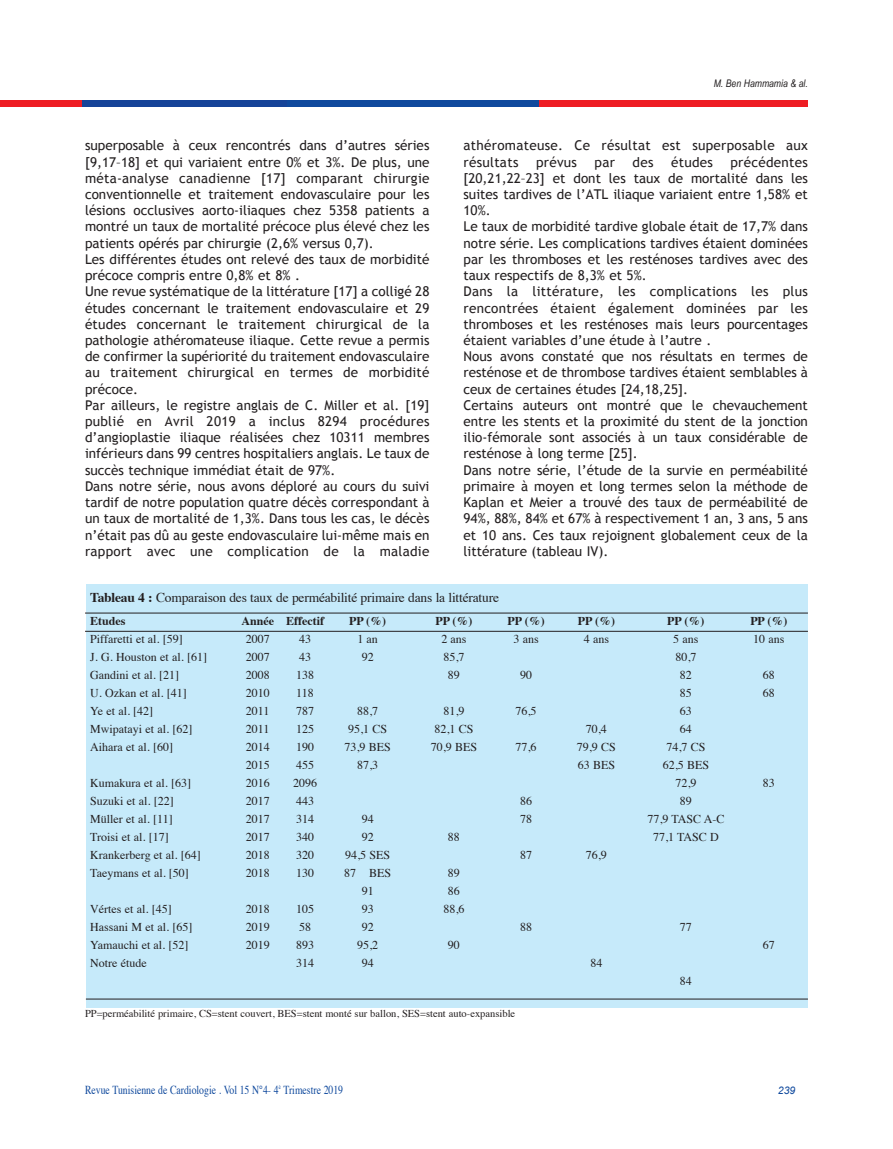
<style>
.page{position:relative;width:893px;height:1149px;background:#fff}
.page>*{position:absolute;margin:0;border:0;box-sizing:border-box;transform-origin:0 0}
.t1{font:13.5px/16.2px "Trebuchet MS";color:#231f20}
.t2{font:13.5px "Times";letter-spacing:-.015em;color:#231f20}
.t3{font:13.5px/16.2px "Trebuchet MS";letter-spacing:.02em;color:#231f20}
.t4{font:12.15px "Times";color:#0f499d;scale:.8 1}
.t5{font:12px/18px "Times";color:#231f20;text-align:center}
.t6{font:700 12px "Times";color:#231f20}
.t7{font:10.5px "Times";color:#231f20}
.t8{font:italic 10.5px "Arial Narrow";color:#231f20}
.t9{font:italic 10.5px "Arial";color:#0f499d}
.s1{font-weight:700}
</style>
<div class="page">
<div style="left:0;top:100px;width:83px;height:6px;background:#ee1d23"></div>
<div style="left:83px;top:100px;width:204px;height:6px;background:#154398"></div>
<div style="left:287px;top:100px;width:253px;height:6px;background:#0f499d"></div>
<div style="left:539px;top:100px;width:269px;height:6px;background:#ee1d23"></div>
<div style="left:87px;top:584px;width:721px;height:422px;background:#c6eafa"></div>
<hr style="left:85px;top:612px;width:723px;height:1px;background:#231f20">
<hr style="left:85px;top:630px;width:723px;height:1px;background:#231f20">
<hr style="left:86px;top:998px;width:722px;height:1px;background:#231f20">
<p class="t8" style="left:714px;top:77px;width:96px">M. Ben Hammamia &amp; al.</p>
<p class="t1" style="left:85px;top:137px;width:346px">superposable à ceux rencontrés dans d’autres séries [9,17–18] et qui variaient entre 0% et 3%. de plus, une méta-analyse canadienne [17] comparant chirurgie conventionnelle et traitement endovasculaire pour les lésions occlusives aorto-iliaques chez 5358 patients a montré un taux de mortalité précoce plus élevé chez les patients opérés par chirurgie (2,6% versus 0,7).<br>les différentes études ont relevé des taux de morbidité précoce compris entre 0,8% et 8% .<br>une revue systématique de la littérature [17] a colligé 28 études concernant le traitement endovasculaire et 29 études concernant le traitement chirurgical de la pathologie athéromateuse iliaque. Cette revue a permis de confirmer la supériorité du traitement endovasculaire au traitement chirurgical en termes de morbidité précoce.<br>Par ailleurs, le registre anglais de C. Miller et al. [19] publié en avril 2019 a inclus 8294 procédures d’angioplastie iliaque réalisées chez 10311 membres inférieurs dans 99 centres hospitaliers anglais. le taux de succès technique immédiat était de 97%.<br>dans notre série, nous avons déploré au cours du suivi tardif de notre population quatre décès correspondant à un taux de mortalité de 1,3%. dans tous les cas, le décès n’était pas dû au geste endovasculaire lui-même mais en rapport avec une complication de la maladie</p>
<p class="t3" style="left:463px;top:137px;width:346px">athéromateuse. Ce résultat est superposable aux résultats</p>
<p class="t1" style="left:463px;top:154px;width:346px;text-indent:267px">précédentes [20,21,22–23] et dont les taux de mortalité dans les suites tardives de l’aTl iliaque variaient entre 1,58% et 10%.<br>le taux de morbidité tardive globale était de 17,7% dans notre série. les complications tardives étaient dominées par les thromboses et les resténoses tardives avec des taux respectifs de 8,3% et 5%.<br>dans la littérature, les complications les plus rencontrées étaient également dominées par les thromboses et les resténoses mais leurs pourcentages étaient variables d’une étude à l’autre .<br>nous avons constaté que nos résultats en termes de resténose et de thrombose tardives étaient semblables à ceux de certaines études [24,18,25].<br>Certains auteurs ont montré que le chevauchement entre les stents et la proximité du stent de la jonction ilio-fémorale sont associés à un taux considérable de resténose à long terme [25].<br>dans notre série, l’étude de la survie en perméabilité primaire à moyen et long termes selon la méthode de Kaplan et Meier a trouvé des taux de perméabilité de 94%, 88%, 84% et 67% à respectivement 1 an, 3 ans, 5 ans et 10 ans. Ces taux rejoignent globalement ceux de la littérature (tableau iV).</p>
<p class="t1" style="left:536px;top:154px;width:43px">prévus</p>
<p class="t1" style="left:595px;top:154px;width:22px">par</p>
<p class="t1" style="left:633px;top:154px;width:22px">des</p>
<p class="t1" style="left:671px;top:154px;width:43px">études</p>
<p class="t2" style="left:90px;top:591px;width:410px"><span class="s1">Tableau 4 :</span> Comparaison des taux de perméabilité primaire dans la littérature</p>
<p class="t6" style="left:90px;top:616px;width:37px">Etudes</p>
<p class="t5" style="left:90px;top:631px;width:118px;text-align:left">Piffaretti et al. [59]<br>J. G. Houston et al. [61]<br>Gandini et al. [21]<br>U. Ozkan et al. [41]<br>Ye et al. [42]<br>Mwipatayi et al. [62]<br>Aihara et al. [60]</p>
<p class="t5" style="left:90px;top:775px;width:112px;text-align:left">Kumakura et al. [63]<br>Suzuki et al. [22]<br>Müller et al. [11]<br>Troisi et al. [17]<br>Krankerberg et al. [64]<br>Taeymans et al. [50]</p>
<p class="t5" style="left:90px;top:901px;width:104px;text-align:left">Vértes et al. [45]<br>Hassani M et al. [65]<br>Yamauchi et al. [52]<br>Notre étude</p>
<p class="t6" style="left:241px;top:616px;width:34px">Année</p>
<p class="t5" style="left:246px;top:631px;width:26px;text-align:justify">2007<br>2007<br>2008<br>2010<br>2011<br>2011<br>2014<br>2015<br>2016<br>2017<br>2017<br>2017<br>2018<br>2018</p>
<p class="t5" style="left:246px;top:901px;width:25px;text-align:justify">2018<br>2019<br>2019</p>
<p class="t6" style="left:349px;top:616px;width:39px">PP (%)</p>
<p class="t5" style="left:357px;top:631px;width:22px">1 an<br>92</p>
<p class="t6" style="left:435px;top:616px;width:39px">PP (%)</p>
<p class="t5" style="left:441px;top:631px;width:27px">2 ans<br>85,7<br>89</p>
<p class="t5" style="left:431px;top:703px;width:48px">81,9<br>82,1 CS<br>70,9 BES</p>
<p class="t6" style="left:286px;top:616px;width:39px">Effectif</p>
<p class="t5" style="left:293px;top:631px;width:25px">43<br>43<br>138<br>118<br>787<br>125<br>190<br>455<br>2096<br>443<br>314<br>340<br>320<br>130</p>
<p class="t5" style="left:296px;top:901px;width:19px;text-align:left">105<br>58<br>893<br>314</p>
<p class="t5" style="left:344px;top:703px;width:48px">88,7<br>95,1 CS<br>73,9 BES<br>87,3</p>
<p class="t5" style="left:344px;top:811px;width:49px">94<br>92<br>94,5 SES<br>87 BES<br>91<br>93<br>92<br>95,2<br>94</p>
<p class="t5" style="left:448px;top:829px;width:13px">88</p>
<p class="t5" style="left:443px;top:865px;width:22px">89<br>86<br>88,6</p>
<p class="t5" style="left:448px;top:937px;width:13px">90</p>
<p class="t6" style="left:507px;top:616px;width:39px">PP (%)</p>
<p class="t5" style="left:513px;top:631px;width:27px">3 ans</p>
<p class="t5" style="left:520px;top:667px;width:13px">90</p>
<p class="t5" style="left:515px;top:703px;width:22px">76,5</p>
<p class="t5" style="left:515px;top:739px;width:22px">77,6</p>
<p class="t5" style="left:520px;top:793px;width:13px;text-align:left">86<br>78</p>
<p class="t5" style="left:520px;top:847px;width:13px">87</p>
<p class="t5" style="left:520px;top:919px;width:13px">88</p>
<p class="t7" style="left:85px;top:1009px;width:432px">PP=perméabilité primaire, CS=stent couvert, BES=stent monté sur ballon, SES=stent auto-expansible</p>
<p class="t6" style="left:578px;top:616px;width:39px">PP (%)</p>
<p class="t5" style="left:584px;top:631px;width:27px">4 ans</p>
<p class="t5" style="left:577px;top:721px;width:40px">70,4<br>79,9 CS<br>63 BES</p>
<p class="t5" style="left:586px;top:847px;width:22px">76,9</p>
<p class="t5" style="left:590px;top:955px;width:13px">84</p>
<p class="t6" style="left:667px;top:616px;width:39px">PP (%)</p>
<p class="t5" style="left:647px;top:631px;width:79px">5 ans<br>80,7<br>82<br>85<br>63<br>64<br>74,7 CS<br>62,5 BES<br>72,9<br>89<br>77,9 TASC A-C<br>77,1 TASC D</p>
<p class="t6" style="left:750px;top:616px;width:39px">PP (%)</p>
<p class="t5" style="left:753px;top:631px;width:33px">10 ans</p>
<p class="t5" style="left:763px;top:667px;width:13px;text-align:left">68<br>68</p>
<p class="t5" style="left:763px;top:775px;width:13px">83</p>
<p class="t5" style="left:680px;top:919px;width:13px">77</p>
<p class="t5" style="left:680px;top:973px;width:13px">84</p>
<p class="t5" style="left:763px;top:937px;width:13px">67</p>
<p class="t4" style="left:85px;top:1083px;width:324px">Revue Tunisienne de Cardiologie . Vol 15 N°4- 4<sup>è</sup> Trimestre 2019</p>
<p class="t9" style="left:778px;top:1084px;width:19px">239</p>
</div>
